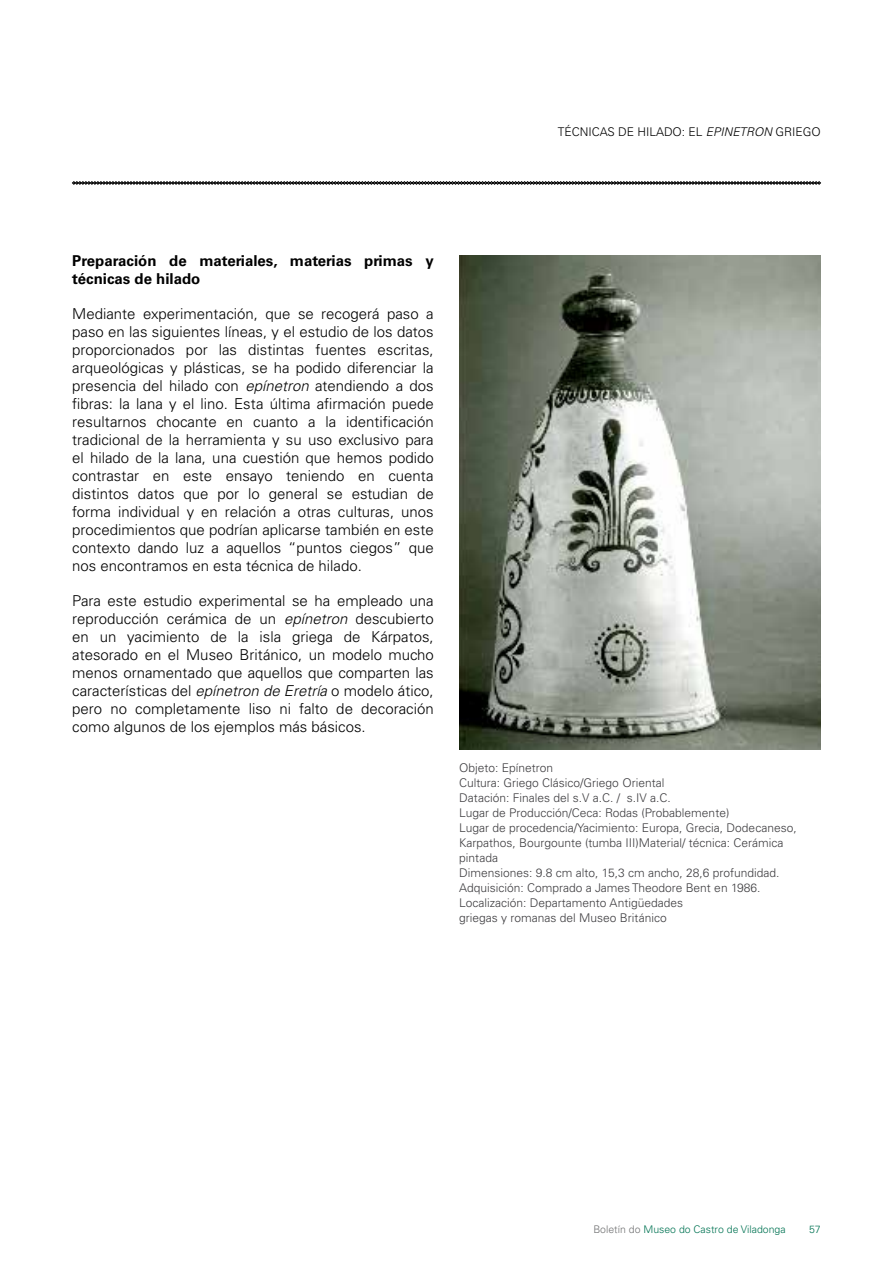
<style>
.page{position:relative;width:893px;height:1263px;background:#fff}
.page>*{position:absolute;margin:0;border:0;box-sizing:border-box;transform-origin:0 0}
.t1{font:300 15px/18px "Univers LT Std";color:#000;text-align:justify}
.t2{font:700 15px/18px "Univers LT Std";color:#000}
.t3{font:300 12px/15px "Univers LT Std";color:#3e3d40}
.t4{font:300 12px "Univers LT Std";color:#000}
.t5{font:300 10.5px "Univers LT Std";color:#007353}
.s1{font-style:italic}
.s2{color:#707172}
</style>
<div class="page">
<svg style="left:72px;top:181px;width:749px;height:4px;background:#616161"></svg>
<img style="left:459px;top:255px;width:362px;height:495px">
<p class="t4" style="left:558px;top:125px;width:264px">TÉCNICAS DE HILADO: EL <span class="s1">EPINETRON</span> GRIEGO</p>
<p class="t2" style="left:72px;top:252px;width:363px">Preparación de materiales, materias primas y técnicas de hilado</p>
<p class="t1" style="left:72px;top:305px;width:363px">Mediante experimentación, que se recogerá paso a paso en las siguientes líneas, y el estudio de los datos proporcionados por las distintas fuentes escritas, arqueológicas y plásticas, se ha podido diferenciar la presencia del hilado con <span class="s1">epínetron</span> atendiendo a dos fibras: la lana y el lino. Esta última afirmación puede resultarnos chocante en cuanto a la identificación tradicional de la herramienta y su uso exclusivo para el hilado de la lana, una cuestión que hemos podido contrastar en este ensayo teniendo en cuenta distintos datos que por lo general se estudian de forma individual y en relación a otras culturas, unos procedimientos que podrían aplicarse también en este contexto dando luz a aquellos “puntos ciegos” que nos encontramos en esta técnica de hilado.</p>
<p class="t1" style="left:72px;top:592px;width:363px">Para este estudio experimental se ha empleado una reproducción cerámica de un <span class="s1">epínetron</span> descubierto en un yacimiento de la isla griega de Kárpatos, atesorado en el Museo Británico, un modelo mucho menos ornamentado que aquellos que comparten las características del <span class="s1">epínetron de Eretría</span> o modelo ático, pero no completamente liso ni falto de decoración como algunos de los ejemplos más básicos.</p>
<p class="t3" style="left:459px;top:760px;width:339px">Objeto: Epínetron<br>Cultura: Griego Clásico/Griego Oriental<br>Datación: Finales del s.V a.C. / s.IV a.C.<br>Lugar de Producción/Ceca: Rodas (Probablemente)<br>Lugar de procedencia/Yacimiento: Europa, Grecia, Dodecaneso, Karpathos, Bourgounte (tumba III)Material/ técnica: Cerámica pintada<br>Dimensiones: 9.8 cm alto, 15,3 cm ancho, 28,6 profundidad.<br>Adquisición: Comprado a James Theodore Bent en 1986.<br>Localización: Departamento Antigüedades<br>griegas y romanas del Museo Británico</p>
<p class="t5" style="left:593px;top:1223px;width:194px"><span class="s2">Boletín do</span> Museo do Castro de Viladonga</p>
<p class="t5" style="left:809px;top:1223px;width:13px">57</p>
</div>
